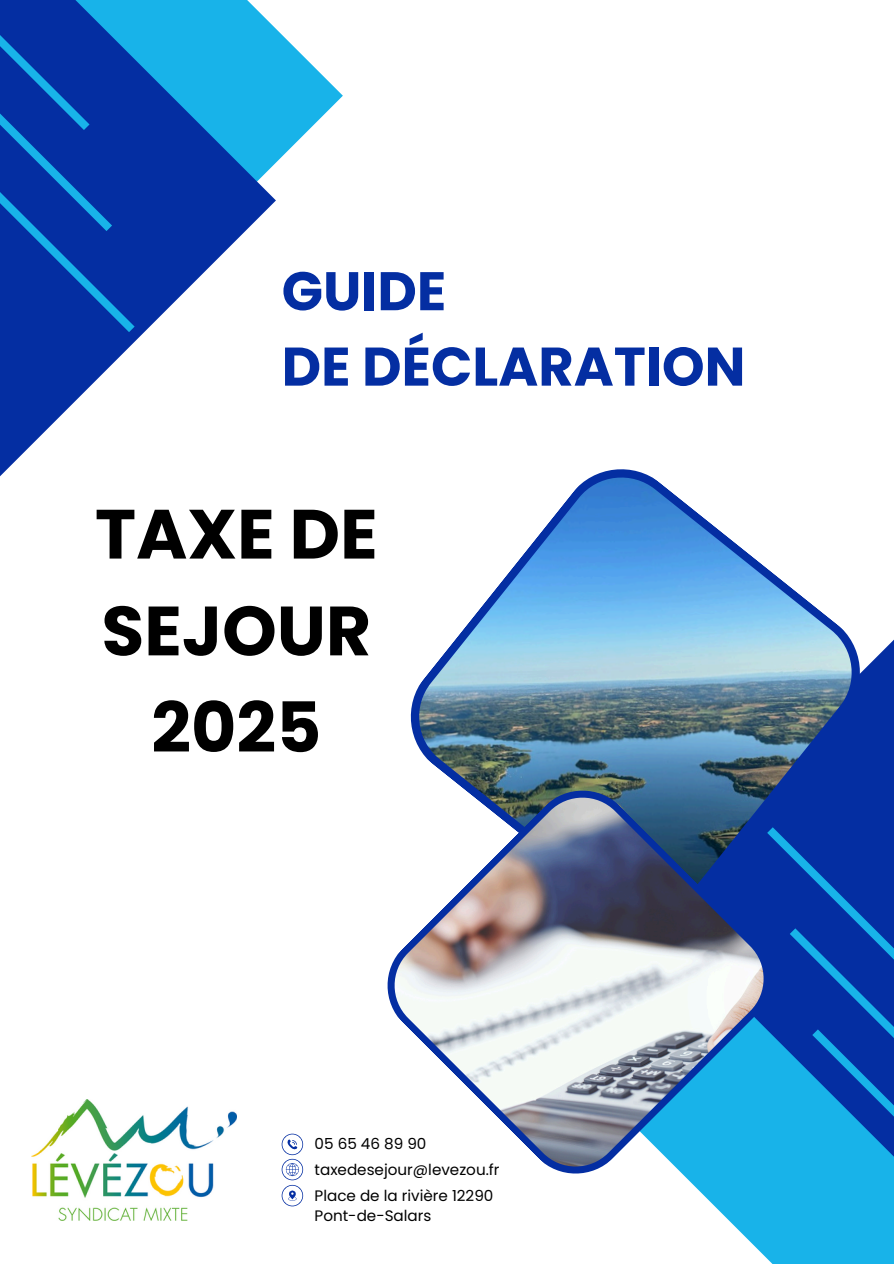
<style>
.page{position:relative;width:894px;height:1264px;background:#fff}
.page>*{position:absolute;margin:0;border:0;box-sizing:border-box;transform-origin:0 0}
.t1{font:700 69.6px/96.8px "Poppins";color:#000;text-align:center}
.t2{font:700 54.3px/75.3px "Poppins";color:#042ea2}
.t3{font:15.15px/20.2px "Poppins";color:#000}
</style>
<div class="page">
<svg style="left:276px;top:29px;width:67px;height:134px"></svg>
<svg style="left:0;top:0;width:276px;height:477px"></svg>
<svg style="left:748px;top:1240px;width:145px;height:23px;background:#2fbaeb"></svg>
<svg style="left:686px;top:640px;width:207px;height:600px"></svg>
<svg style="left:0;top:0;width:143px;height:340px;background:#063ca9"></svg>
<svg style="left:758px;top:819px;width:135px;height:426px;background:#0e71c5"></svg>
<img style="left:410px;top:469px;width:457px;height:458px">
<img style="left:387px;top:785px;width:388px;height:393px">
<svg style="left:281px;top:1133px;width:22px;height:73px"></svg>
<img style="left:32px;top:1099px;width:204px;height:121px">
<p class="t2" style="left:281px;top:253px;width:465px">GUIDE<br>DE DÉCLARATION</p>
<p class="t1" style="left:95px;top:486px;width:284px">TAXE DE<br>SEJOUR<br>2025</p>
<p class="t3" style="left:314px;top:1133px;width:113px">05 65 46 89 90</p>
<p class="t3" style="left:314px;top:1159px;width:186px">taxedesejour@levezou.fr</p>
<p class="t3" style="left:314px;top:1185px;width:180px">Place de la rivière 12290<br>Pont-de-Salars</p>
</div>
